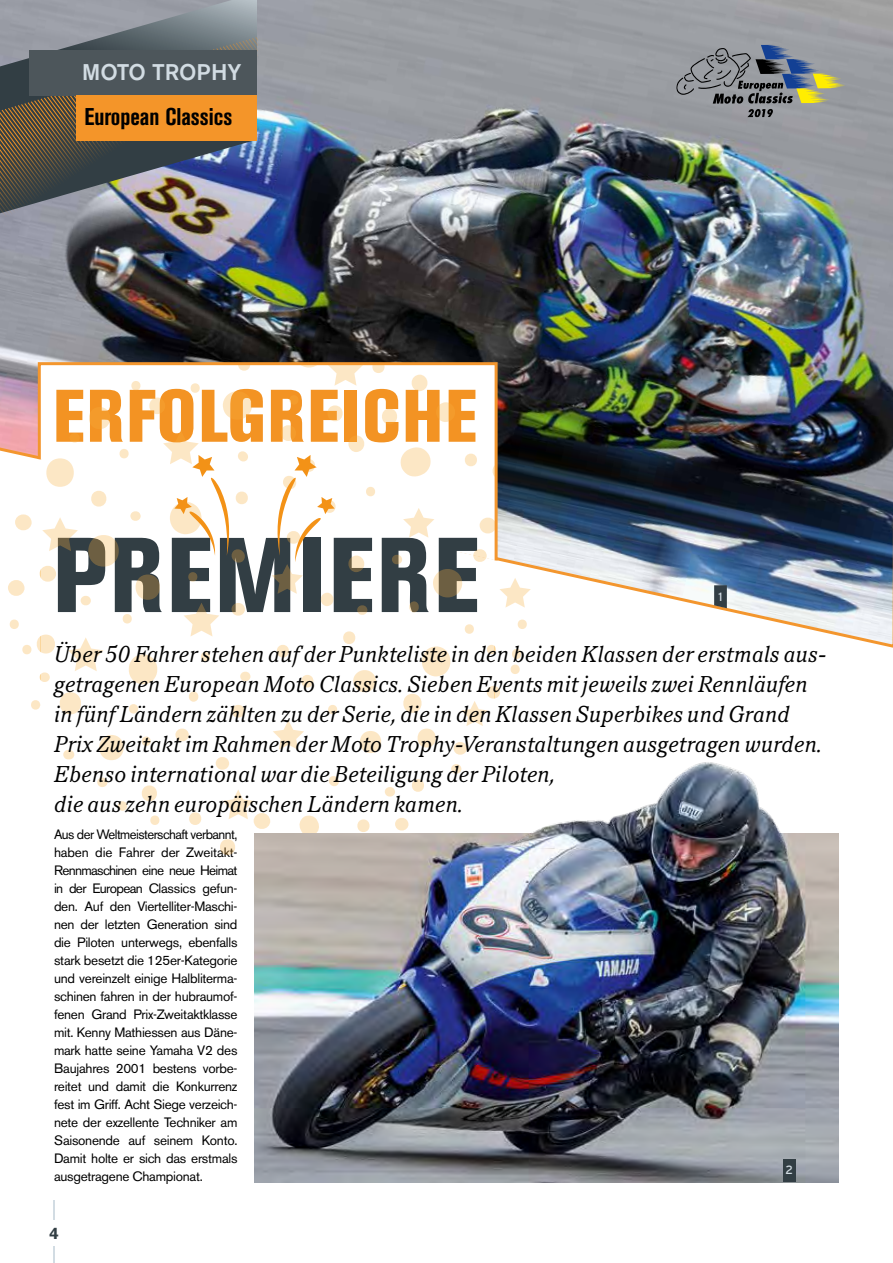
<style>
.page{position:relative;width:893px;height:1263px;background:#fff}
.page>*{position:absolute;margin:0;border:0;box-sizing:border-box;transform-origin:0 0}
.t1{font:800 condensed 105px "Akzidenz Grotesk BE";letter-spacing:.02em;color:#323e44}
.t2{font:800 condensed 73.5px "Akzidenz Grotesk BE";letter-spacing:.02em;color:#f39323}
.t3{font:700 condensed 24px "Akzidenz Grotesk BE";color:#000}
.t4{font:italic 22.5px/30px "Pacella SB";letter-spacing:.02em;color:#000}
.t5{font:500 22.5px "Akzidenz Grotesk BE";color:#d2dce3}
.t6{font:700 16.5px "Akzidenz Grotesk BE";color:#323e44}
.t7{font:13.5px/18px "Akzidenz Grotesk BE";letter-spacing:-.02em;color:#000;text-align:justify}
.t8{font:12px "Interstate";color:#d2dce3}
</style>
<div class="page">
<svg style="left:53px;top:1247px;width:2px;height:16px"></svg>
<hr style="left:53px;top:1200px;width:2px;height:20px;background:#d2dce3">
<img style="left:0;top:0;width:893px;height:650px">
<svg style="left:36px;top:361px;width:463px;height:202px"></svg>
<svg style="left:36px;top:447px;width:434px;height:115px"></svg>
<svg style="left:0;top:0;width:257px;height:36px;background:#9398a0"></svg>
<img style="left:0;top:36px;width:257px;height:180px">
<div style="left:29px;top:51px;width:228px;height:45px;background:#4d565b"></div>
<div style="left:77px;top:95px;width:180px;height:46px;background:#f49529"></div>
<svg style="left:714px;top:585px;width:13px;height:23px"></svg>
<svg style="left:223px;top:391px;width:29px;height:29px"></svg>
<svg style="left:42px;top:458px;width:36px;height:29px"></svg>
<svg style="left:400px;top:447px;width:31px;height:30px"></svg>
<svg style="left:433px;top:569px;width:29px;height:28px"></svg>
<svg style="left:422px;top:646px;width:28px;height:31px"></svg>
<svg style="left:129px;top:654px;width:28px;height:30px"></svg>
<svg style="left:85px;top:407px;width:29px;height:22px"></svg>
<svg style="left:59px;top:692px;width:22px;height:22px"></svg>
<svg style="left:99px;top:735px;width:25px;height:25px"></svg>
<svg style="left:363px;top:731px;width:15px;height:3px"></svg>
<div style="left:353px;top:670px;width:23px;height:22px;background:#fce7c5;border-radius:11px"></div>
<svg style="left:131px;top:574px;width:33px;height:26px"></svg>
<svg style="left:436px;top:402px;width:19px;height:20px"></svg>
<svg style="left:348px;top:555px;width:16px;height:17px"></svg>
<div style="left:412px;top:374px;width:15px;height:17px;background:#fce7c5;border-radius:8px"></div>
<svg style="left:379px;top:409px;width:21px;height:15px"></svg>
<svg style="left:348px;top:435px;width:16px;height:17px"></svg>
<svg style="left:325px;top:405px;width:20px;height:16px"></svg>
<svg style="left:278px;top:425px;width:21px;height:16px"></svg>
<svg style="left:149px;top:397px;width:16px;height:17px"></svg>
<svg style="left:89px;top:491px;width:20px;height:16px"></svg>
<svg style="left:141px;top:785px;width:16px;height:16px"></svg>
<svg style="left:479px;top:518px;width:16px;height:15px"></svg>
<svg style="left:490px;top:463px;width:5px;height:16px"></svg>
<svg style="left:463px;top:454px;width:16px;height:12px"></svg>
<svg style="left:370px;top:365px;width:17px;height:8px"></svg>
<svg style="left:236px;top:365px;width:16px;height:6px"></svg>
<svg style="left:275px;top:645px;width:16px;height:12px"></svg>
<svg style="left:301px;top:675px;width:13px;height:12px"></svg>
<svg style="left:341px;top:631px;width:16px;height:13px"></svg>
<div style="left:321px;top:592px;width:12px;height:14px;background:#fce7c5;border-radius:6px"></div>
<svg style="left:231px;top:603px;width:14px;height:13px"></svg>
<svg style="left:220px;top:839px;width:15px;height:16px"></svg>
<svg style="left:189px;top:812px;width:13px;height:13px"></svg>
<svg style="left:175px;top:729px;width:14px;height:12px"></svg>
<div style="left:216px;top:757px;width:13px;height:13px;background:#fce7c5;border-radius:6px"></div>
<div style="left:231px;top:705px;width:14px;height:12px;background:#fce7c5;border-radius:6px"></div>
<svg style="left:403px;top:694px;width:19px;height:19px"></svg>
<svg style="left:418px;top:729px;width:17px;height:5px"></svg>
<svg style="left:473px;top:549px;width:14px;height:13px"></svg>
<svg style="left:463px;top:624px;width:12px;height:10px"></svg>
<svg style="left:150px;top:815px;width:10px;height:10px"></svg>
<svg style="left:118px;top:801px;width:9px;height:10px"></svg>
<svg style="left:97px;top:777px;width:11px;height:10px"></svg>
<div style="left:63px;top:750px;width:11px;height:9px;background:#fce7c5;border-radius:5px"></div>
<svg style="left:141px;top:736px;width:10px;height:10px"></svg>
<svg style="left:129px;top:704px;width:9px;height:9px"></svg>
<svg style="left:121px;top:614px;width:12px;height:9px"></svg>
<div style="left:81px;top:596px;width:10px;height:9px;background:#fce7c5;border-radius:5px"></div>
<div style="left:130px;top:511px;width:11px;height:10px;background:#fce7c5;border-radius:5px"></div>
<svg style="left:118px;top:449px;width:12px;height:9px"></svg>
<svg style="left:69px;top:433px;width:11px;height:10px"></svg>
<svg style="left:189px;top:383px;width:12px;height:10px"></svg>
<svg style="left:130px;top:381px;width:12px;height:9px"></svg>
<svg style="left:288px;top:395px;width:12px;height:10px"></svg>
<svg style="left:187px;top:572px;width:12px;height:10px"></svg>
<svg style="left:240px;top:672px;width:11px;height:9px"></svg>
<svg style="left:189px;top:691px;width:9px;height:11px"></svg>
<svg style="left:201px;top:652px;width:9px;height:9px"></svg>
<div style="left:409px;top:601px;width:10px;height:11px;background:#fce7c5;border-radius:5px"></div>
<svg style="left:357px;top:605px;width:10px;height:10px"></svg>
<svg style="left:328px;top:705px;width:9px;height:9px"></svg>
<svg style="left:364px;top:487px;width:13px;height:9px"></svg>
<div style="left:392px;top:555px;width:10px;height:9px;background:#fce7c5;border-radius:5px"></div>
<svg style="left:291px;top:365px;width:72px;height:21px"></svg>
<svg style="left:68px;top:637px;width:36px;height:34px"></svg>
<svg style="left:184px;top:603px;width:35px;height:33px"></svg>
<svg style="left:403px;top:508px;width:31px;height:30px"></svg>
<svg style="left:273px;top:720px;width:31px;height:14px"></svg>
<svg style="left:223px;top:790px;width:31px;height:29px"></svg>
<svg style="left:516px;top:619px;width:12px;height:10px"></svg>
<svg style="left:485px;top:645px;width:13px;height:9px"></svg>
<div style="left:512px;top:649px;width:9px;height:10px;background:#fce7c5;border-radius:5px"></div>
<svg style="left:510px;top:665px;width:10px;height:9px"></svg>
<svg style="left:461px;top:686px;width:39px;height:40px"></svg>
<svg style="left:499px;top:578px;width:32px;height:30px"></svg>
<svg style="left:15px;top:514px;width:17px;height:16px"></svg>
<svg style="left:8px;top:580px;width:17px;height:16px"></svg>
<svg style="left:39px;top:517px;width:85px;height:65px"></svg>
<svg style="left:31px;top:700px;width:10px;height:10px"></svg>
<svg style="left:39px;top:672px;width:11px;height:10px"></svg>
<svg style="left:8px;top:619px;width:50px;height:35px"></svg>
<img style="left:254px;top:734px;width:585px;height:448px">
<div style="left:783px;top:1159px;width:12px;height:23px;background:#323e44"></div>
<svg style="left:163px;top:430px;width:87px;height:133px"></svg>
<svg style="left:272px;top:455px;width:66px;height:139px"></svg>
<svg style="left:676px;top:45px;width:169px;height:72px;background:#848988"></svg>
<h3 class="t5" style="left:82px;top:58px;width:161px">MOTO TROPHY</h3>
<h3 class="t3" style="left:84px;top:103px;width:150px">European Classics</h3>
<h2 class="t2" style="left:53px;top:374px;width:426px">ERFOLGREICHE</h2>
<h1 class="t1" style="left:53px;top:515px;width:428px">PREMIERE</h1>
<p class="t8" style="left:718px;top:590px;width:6px">1</p>
<p class="t4" style="left:54px;top:640px;width:774px">Über 50 Fahrer stehen auf der Punkteliste in den beiden Klassen der erstmals aus&shy;getragenen European Moto Classics. Sieben Events mit jeweils zwei Rennläufen in fünf Ländern zählten zu der Serie, die in den Klassen Superbikes und Grand Prix Zweitakt im Rahmen der Moto Trophy-Veranstaltungen ausgetragen wurden.<br>Ebenso international war die Beteiligung der Piloten,<br>die aus zehn europäischen Ländern kamen.</p>
<p class="t7" style="left:54px;top:825px;width:185px">Aus der Weltmeisterschaft verbannt, haben die Fahrer der Zweitakt-Rennmaschinen eine neue Heimat in der European Classics gefun&shy;den. Auf den Viertelliter-Maschi&shy;nen der letzten Generation sind die Piloten unterwegs, ebenfalls stark besetzt die 125er-Kategorie und vereinzelt einige Halbliterma&shy;schinen fahren in der hubraumof&shy;fenen Grand Prix-Zweitaktklasse mit. Kenny Mathiessen aus Däne&shy;mark hatte seine Yamaha V2 des Baujahres 2001 bestens vorbe&shy;reitet und damit die Konkurrenz fest im Griff. Acht Siege verzeich&shy;nete der exzellente Techniker am Saisonende auf seinem Konto.<br>Damit holte er sich das erstmals ausgetragene Championat.</p>
<p class="t6" style="left:50px;top:1224px;width:11px">4</p>
<p class="t8" style="left:785px;top:1163px;width:9px">2</p>
</div>
